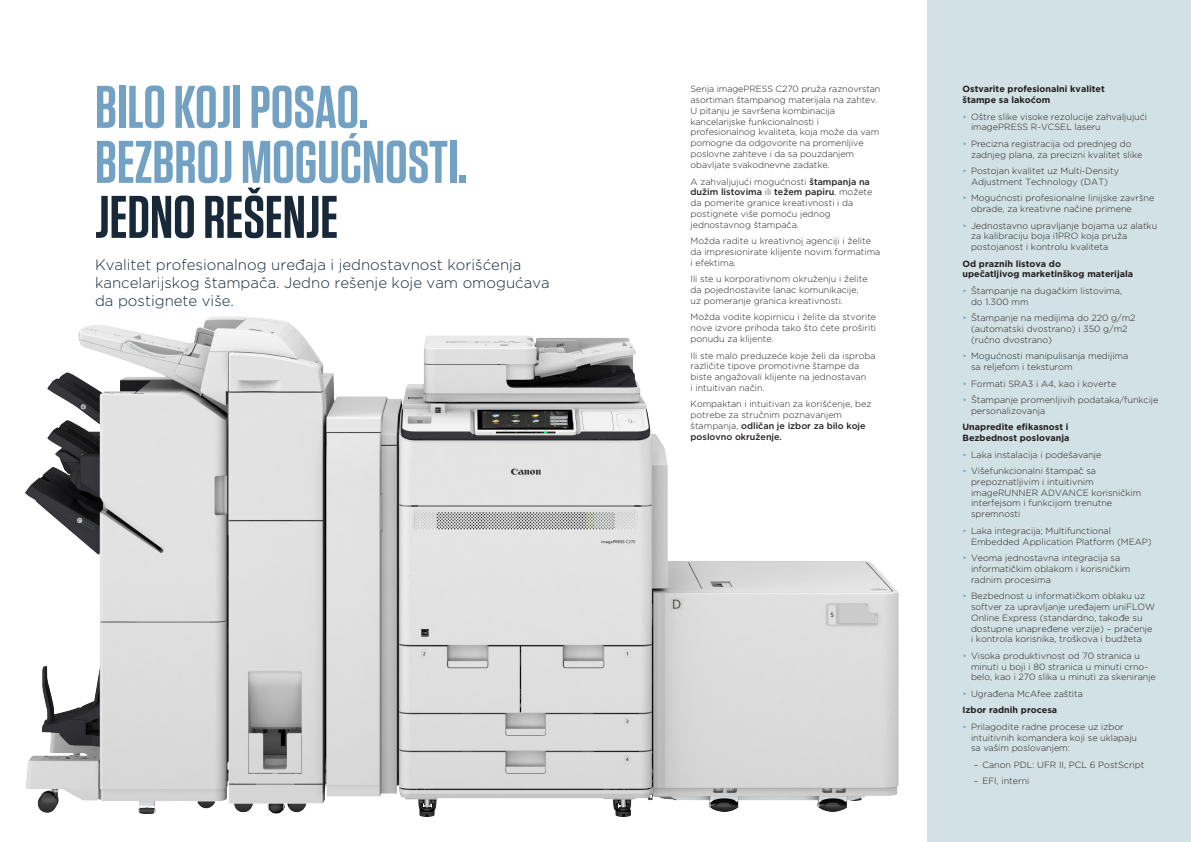
<style>
.page{position:relative;width:1191px;height:842px;background:#fff}
.page>*{position:absolute;margin:0;border:0;box-sizing:border-box;transform-origin:0 0}
.Page_TITLE_72pt{font:600 60px/55px "Tungsten";color:#72a1c3}
.STANDFIRST{font:300 15px/18px "Gotham";color:#172938}
.Body{font:300 9px/10.8px "Gotham";color:#231f20}
.Panel_head{font:700 9px/10.8px "Gotham";color:#231f20}
.s1{color:#172938}
.s2{font-weight:500}
.s3{color:#72a1c3}
</style>
<div class="page">
<div style="left:928px;top:0;width:263px;height:842px;background:#d2e1e5"></div>
<img style="left:26px;top:317px;width:872px;height:499px">
<p class="Page_TITLE_72pt" style="left:95px;top:81px;width:374px">BILO KOJI POSAO.<br>BEZBROJ MOGUĆNOSTI.<br><span class="s1">JEDNO REŠENJE</span></p>
<p class="STANDFIRST" style="left:95px;top:255px;width:456px">Kvalitet profesionalnog uređaja i jednostavnost korišćenja kancelarijskog štampača. Jedno rešenje koje vam omogućava da postignete više.</p>
<p class="Body" style="left:690px;top:83px;width:191px">Serija imagePRESS C270 pruža raznovrstan asortiman štampanog materijala na zahtev.<br>U pitanju je savršena kombinacija kancelarijske funkcionalnosti i profesionalnog kvaliteta, koja može da vam pomogne da odgovorite na promenljive poslovne zahteve i da sa pouzdanjem obavljate svakodnevne zadatke.</p>
<p class="Body" style="left:690px;top:176px;width:183px">A zahvaljujući mogućnosti <span class="s2">štampanja na dužim listovima</span> ili <span class="s2">težem papiru</span>, možete da pomerite granice kreativnosti i da postignete više pomoću jednog jednostavnog štampača.</p>
<p class="Body" style="left:690px;top:235px;width:191px">Možda radite u kreativnoj agenciji i želite da impresionirate klijente novim formatima i efektima.</p>
<p class="Body" style="left:690px;top:274px;width:178px">Ili ste u korporativnom okruženju i želite da pojednostavite lanac komunikacije, uz pomeranje granica kreativnosti.</p>
<p class="Body" style="left:690px;top:312px;width:187px;text-align:justify">Možda vodite kopirnicu i želite da stvorite nove izvore prihoda tako što ćete proširiti ponudu za klijente.</p>
<p class="Body" style="left:690px;top:350px;width:187px">Ili ste malo preduzeće koje želi da isproba različite tipove promotivne štampe da biste angažovali klijente na jednostavan<br>i intuitivan način.</p>
<p class="Body" style="left:690px;top:399px;width:182px">Kompaktan i intuitivan za korišćenje, bez potrebe za stručnim poznavanjem štampanja, <span class="s2">odličan je izbor za bilo koje poslovno okruženje.</span></p>
<p class="Panel_head" style="left:962px;top:84px;width:144px">Ostvarite profesionalni kvalitet štampe sa lakoćom</p>
<p class="Body" style="left:971px;top:111px;width:178px;text-indent:-9px"><span class="s3">•</span> Oštre slike visoke rezolucije zahvaljujući imagePRESS R-VCSEL laseru</p>
<p class="Body" style="left:971px;top:138px;width:173px;text-indent:-9px"><span class="s3">•</span> Precizna registracija od prednjeg do zadnjeg plana, za precizni kvalitet slike</p>
<p class="Body" style="left:962px;top:165px;width:158px;text-align:center"><span class="s3">•</span> Postojan kvalitet uz Multi-Density<br>Adjustment Technology (DAT)</p>
<p class="Body" style="left:971px;top:192px;width:185px;text-indent:-9px"><span class="s3">•</span> Mogućnosti profesionalne linijske završne obrade, za kreativne načine primene</p>
<p class="Body" style="left:971px;top:220px;width:188px;text-indent:-9px"><span class="s3">•</span> Jednostavno upravljanje bojama uz alatku za kalibraciju boja i1PRO koja pruža postojanost i kontrolu kvaliteta</p>
<p class="Panel_head" style="left:962px;top:258px;width:172px">Od praznih listova do<br>upečatljivog marketinškog materijala</p>
<p class="Body" style="left:971px;top:285px;width:153px;text-indent:-9px"><span class="s3">•</span> Štampanje na dugačkim listovima, do 1.300 mm</p>
<p class="Body" style="left:971px;top:312px;width:166px;text-indent:-9px"><span class="s3">•</span> Štampanje na medijima do 220 g/m2 (automatski dvostrano) i 350 g/m2 (ručno dvostrano)</p>
<p class="Body" style="left:971px;top:350px;width:159px;text-indent:-9px"><span class="s3">•</span> Mogućnosti manipulisanja medijima sa reljefom i teksturom</p>
<p class="Body" style="left:962px;top:378px;width:155px"><span class="s3">•</span> Formati SRA3 i A4, kao i koverte</p>
<p class="Body" style="left:971px;top:394px;width:189px;text-indent:-9px"><span class="s3">•</span> Štampanje promenljivih podataka/funkcije personalizovanja</p>
<p class="Panel_head" style="left:962px;top:422px;width:108px">Unapredite efikasnost i<br>Bezbednost poslovanja</p>
<p class="Body" style="left:962px;top:449px;width:140px"><span class="s3">•</span> Laka instalacija i podešavanje</p>
<p class="Body" style="left:971px;top:465px;width:172px;text-indent:-9px"><span class="s3">•</span> Višefunkcionalni štampač sa prepoznatljivim i intuitivnim imageRUNNER ADVANCE korisničkim interfejsom i funkcijom trenutne spremnosti</p>
<p class="Body" style="left:971px;top:525px;width:182px;text-indent:-9px"><span class="s3">•</span> Laka integracija; Multifunctional<br>Embedded Application Platform (MEAP)</p>
<p class="Body" style="left:971px;top:552px;width:161px;text-indent:-9px"><span class="s3">•</span> Veoma jednostavna integracija sa informatičkim oblakom i korisničkim radnim procesima</p>
<p class="Body" style="left:971px;top:590px;width:186px;text-indent:-9px"><span class="s3">•</span> Bezbednost u informatičkom oblaku uz softver za upravljanje uređajem uniFLOW Online Express (standardno, takođe su dostupne unapređene verzije) – praćenje i kontrola korisnika, troškova i budžeta</p>
<p class="Body" style="left:971px;top:650px;width:186px;text-indent:-9px"><span class="s3">•</span> Visoka produktivnost od 70 stranica u minuti u boji i 80 stranica u minuti crno&shy;belo, kao i 270 slika u minuti za skeniranje</p>
<p class="Body" style="left:962px;top:688px;width:122px"><span class="s3">•</span> Ugrađena McAfee zaštita</p>
<p class="Panel_head" style="left:962px;top:705px;width:96px">Izbor radnih procesa</p>
<p class="Body" style="left:971px;top:721px;width:168px;text-indent:-9px"><span class="s3">•</span> Prilagodite radne procese uz izbor intuitivnih komandera koji se uklapaju sa vašim poslovanjem:</p>
<p class="Body" style="left:973px;top:759px;width:172px">– Canon PDL: UFR II, PCL 6 PostScript</p>
<p class="Body" style="left:973px;top:775px;width:57px">– EFI, interni</p>
</div>
